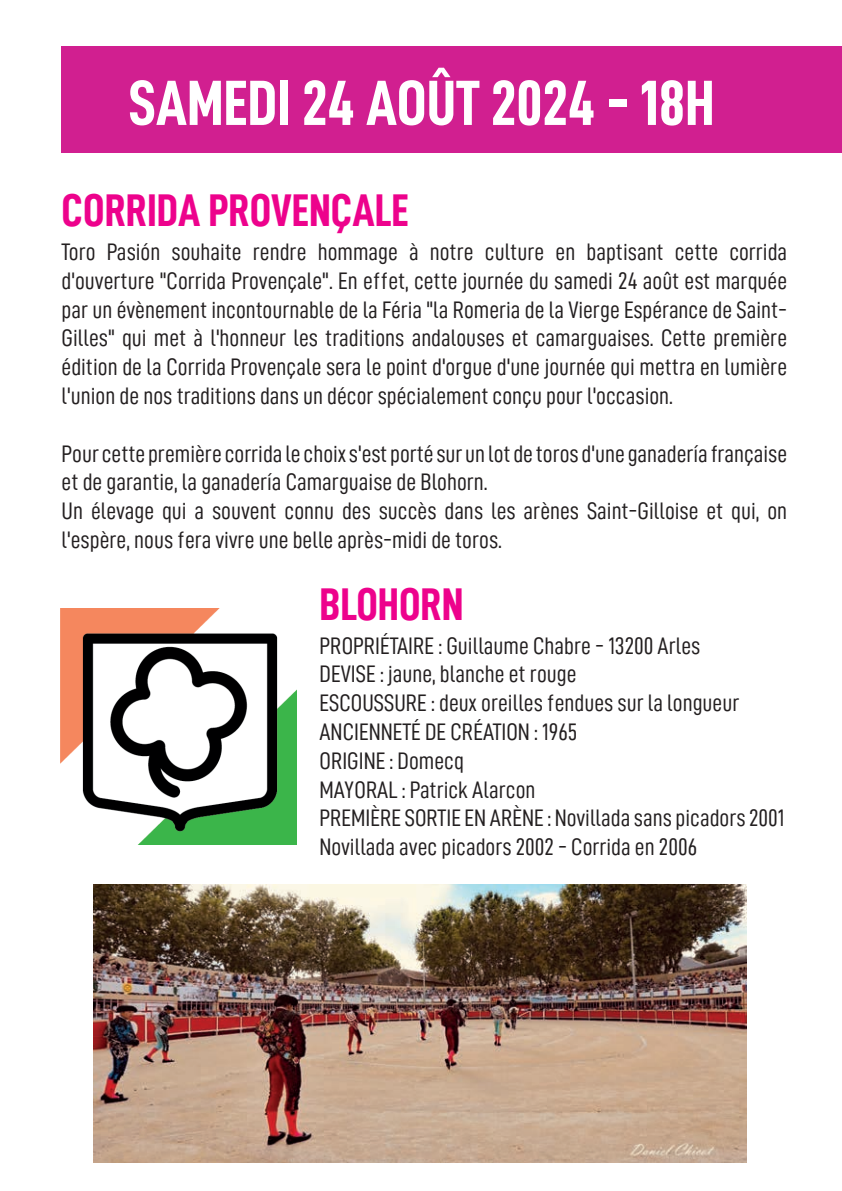
<style>
.page{position:relative;width:842px;height:1191px;background:#fff}
.page>*{position:absolute;margin:0;border:0;box-sizing:border-box;transform-origin:0 0}
.t1{font:64px "D DIN Condensed Bold";color:#fff}
.t2{font:46px "D DIN Condensed Bold";color:#ed028c}
.t3{font:24px/28.8px "D DIN Condensed";color:#231f20}
</style>
<div class="page">
<div style="left:61px;top:46px;width:781px;height:107px;background:#d11f90"></div>
<img style="left:93px;top:884px;width:653px;height:278px">
<img style="left:61px;top:608px;width:236px;height:237px">
<h1 class="t1" style="left:129px;top:68px;width:587px">SAMEDI 24 AOÛT 2024 - 18H</h1>
<h2 class="t2" style="left:62px;top:185px;width:349px">CORRIDA PROVENÇALE</h2>
<p class="t3" style="left:62px;top:237px;width:727px;text-align:justify">Toro Pasión souhaite rendre hommage à notre culture en baptisant cette corrida d'ouverture "Corrida Provençale". En effet, cette journée du samedi 24 août est marquée par un évènement incontournable de la Féria "la Romeria de la Vierge Espérance de Saint-Gilles" qui met à l'honneur les traditions andalouses et camarguaises. Cette première édition de la Corrida Provençale sera le point d'orgue d'une journée qui mettra en lumière l'union de nos traditions dans un décor spécialement conçu pour l'occasion.</p>
<p class="t3" style="left:62px;top:438px;width:727px">Pour cette première corrida le choix s'est porté sur un lot de toros d'une ganadería française et de garantie, la ganadería Camarguaise de Blohorn.<br>Un élevage qui a souvent connu des succès dans les arènes Saint-Gilloise et qui, on l'espère, nous fera vivre une belle après-midi de toros.</p>
<h2 class="t2" style="left:320px;top:579px;width:145px">BLOHORN</h2>
<p class="t3" style="left:320px;top:630px;width:466px">PROPRIÉTAIRE : Guillaume Chabre - 13200 Arles<br>DEVISE : jaune, blanche et rouge<br>ESCOUSSURE : deux oreilles fendues sur la longueur ANCIENNETÉ DE CRÉATION : 1965<br>ORIGINE : Domecq<br>MAYORAL : Patrick Alarcon<br>PREMIÈRE SORTIE EN ARÈNE : Novillada sans picadors 2001<br>Novillada avec picadors 2002 - Corrida en 2006</p>
</div>
